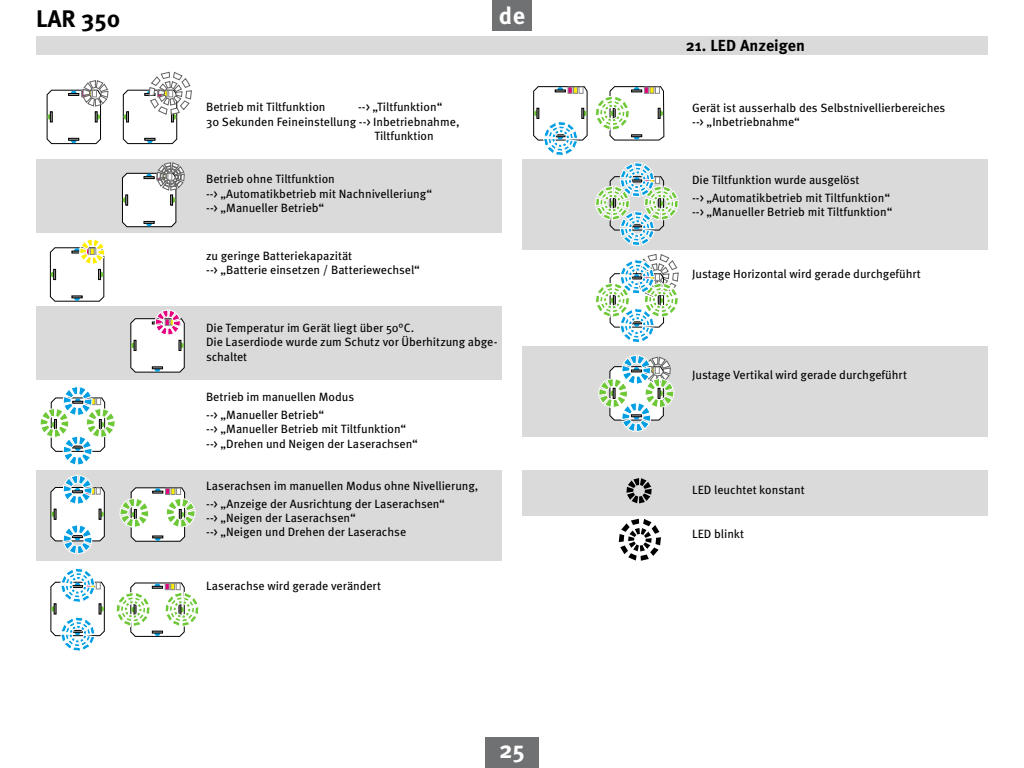
<style>
.page{position:relative;width:1024px;height:768px;background:#fff}
.page>*{position:absolute;margin:0;border:0;box-sizing:border-box;transform-origin:0 0}
.t1{font:700 24px "Meta Pro";color:#000}
.t2{font:700 24px "Meta Pro";color:#fff}
.Überschriften{font:700 16px "Meta Pro";color:#000}
.t3{font:12px/14.4px "Meta Pro";letter-spacing:-.005em;color:#000}
</style>
<div class="page">
<div style="left:485px;top:738px;width:54px;height:30px;background:#707172"></div>
<div style="left:492px;top:0;width:40px;height:30px;background:#707172"></div>
<div style="left:522px;top:470px;width:466px;height:46px;background:#dadada"></div>
<div style="left:36px;top:470px;width:466px;height:91px;background:#dadada"></div>
<div style="left:36px;top:307px;width:466px;height:73px;background:#dadada"></div>
<div style="left:36px;top:159px;width:466px;height:74px;background:#dadada"></div>
<svg style="left:119px;top:487px;width:77px;height:55px"></svg>
<svg style="left:50px;top:474px;width:55px;height:81px"></svg>
<svg style="left:46px;top:80px;width:63px;height:65px"></svg>
<svg style="left:626px;top:478px;width:26px;height:25px"></svg>
<svg style="left:130px;top:309px;width:55px;height:64px"></svg>
<svg style="left:50px;top:239px;width:55px;height:63px"></svg>
<svg style="left:116px;top:582px;width:83px;height:55px"></svg>
<svg style="left:122px;top:162px;width:63px;height:66px"></svg>
<svg style="left:40px;top:386px;width:75px;height:79px"></svg>
<svg style="left:50px;top:568px;width:55px;height:83px"></svg>
<svg style="left:123px;top:71px;width:69px;height:74px"></svg>
<svg style="left:619px;top:519px;width:42px;height:42px"></svg>
<div style="left:522px;top:346px;width:466px;height:91px;background:#dadada"></div>
<div style="left:522px;top:159px;width:466px;height:91px;background:#dadada"></div>
<div style="left:36px;top:36px;width:952px;height:19px;background:#dadada"></div>
<svg style="left:595px;top:254px;width:84px;height:89px"></svg>
<svg style="left:598px;top:354px;width:77px;height:78px"></svg>
<svg style="left:595px;top:86px;width:70px;height:55px"></svg>
<svg style="left:533px;top:86px;width:55px;height:70px"></svg>
<svg style="left:595px;top:162px;width:84px;height:84px"></svg>
<h1 class="t1" style="left:36px;top:-1px;width:86px">LAR 350</h1>
<p class="t3" style="left:206px;top:99px;width:121px">Betrieb mit Tiltfunktion</p>
<p class="t3" style="left:358px;top:99px;width:86px">--&gt; „Tiltfunktion“</p>
<p class="t3" style="left:206px;top:113px;width:255px">30 Sekunden Feineinstellung --&gt; Inbetriebnahme,</p>
<p class="t3" style="left:374px;top:128px;width:61px">Tiltfunktion</p>
<p class="t3" style="left:206px;top:171px;width:227px">Betrieb ohne Tiltfunktion<br>--&gt; „Automatikbetrieb mit Nachnivelleriung“ --&gt; „Manueller Betrieb“</p>
<p class="t3" style="left:206px;top:248px;width:215px">zu geringe Batteriekapazität<br>--&gt; „Batterie einsetzen / Batteriewechsel“</p>
<h1 class="t2" style="left:499px;top:-3px;width:28px">de</h1>
<p class="t3" style="left:206px;top:320px;width:293px">Die Temperatur im Gerät liegt über 50°C.<br>Die Laserdiode wurde zum Schutz vor Überhitzung abge&shy;schaltet</p>
<p class="t3" style="left:206px;top:389px;width:150px">Betrieb im manuellen Modus</p>
<p class="t3" style="left:206px;top:407px;width:213px">--&gt; „Manueller Betrieb“<br>--&gt; „Manueller Betrieb mit Tiltfunktion“ --&gt; „Drehen und Neigen der Laserachsen“</p>
<p class="t3" style="left:206px;top:476px;width:274px;line-height:18px">Laserachsen im manuellen Modus ohne Nivellierung, --&gt; „Anzeige der Ausrichtung der Laserachsen“</p>
<p class="t3" style="left:206px;top:510px;width:202px">--&gt; „Neigen der Laserachsen“<br>--&gt; „Neigen und Drehen der Laserachse</p>
<p class="t3" style="left:206px;top:578px;width:177px">Laserachse wird gerade verändert</p>
<h1 class="t2" style="left:499px;top:731px;width:27px">25</h1>
<p class="Überschriften" style="left:686px;top:33px;width:121px">21. LED Anzeigen</p>
<p class="t3" style="left:692px;top:99px;width:255px">Gerät ist ausserhalb des Selbstnivellierbereiches --&gt; „Inbetriebnahme“</p>
<p class="t3" style="left:692px;top:170px;width:199px;line-height:18px">Die Tiltfunktion wurde ausgelöst<br>--&gt; „Automatikbetrieb mit Tiltfunktion“</p>
<p class="t3" style="left:692px;top:204px;width:202px">--&gt; „Manueller Betrieb mit Tiltfunktion“</p>
<p class="t3" style="left:692px;top:266px;width:230px">Justage Horizontal wird gerade durchgeführt</p>
<p class="t3" style="left:692px;top:367px;width:216px">Justage Vertikal wird gerade durchgeführt</p>
<p class="t3" style="left:692px;top:482px;width:114px">LED leuchtet konstant</p>
<p class="t3" style="left:692px;top:525px;width:53px">LED blinkt</p>
</div>
